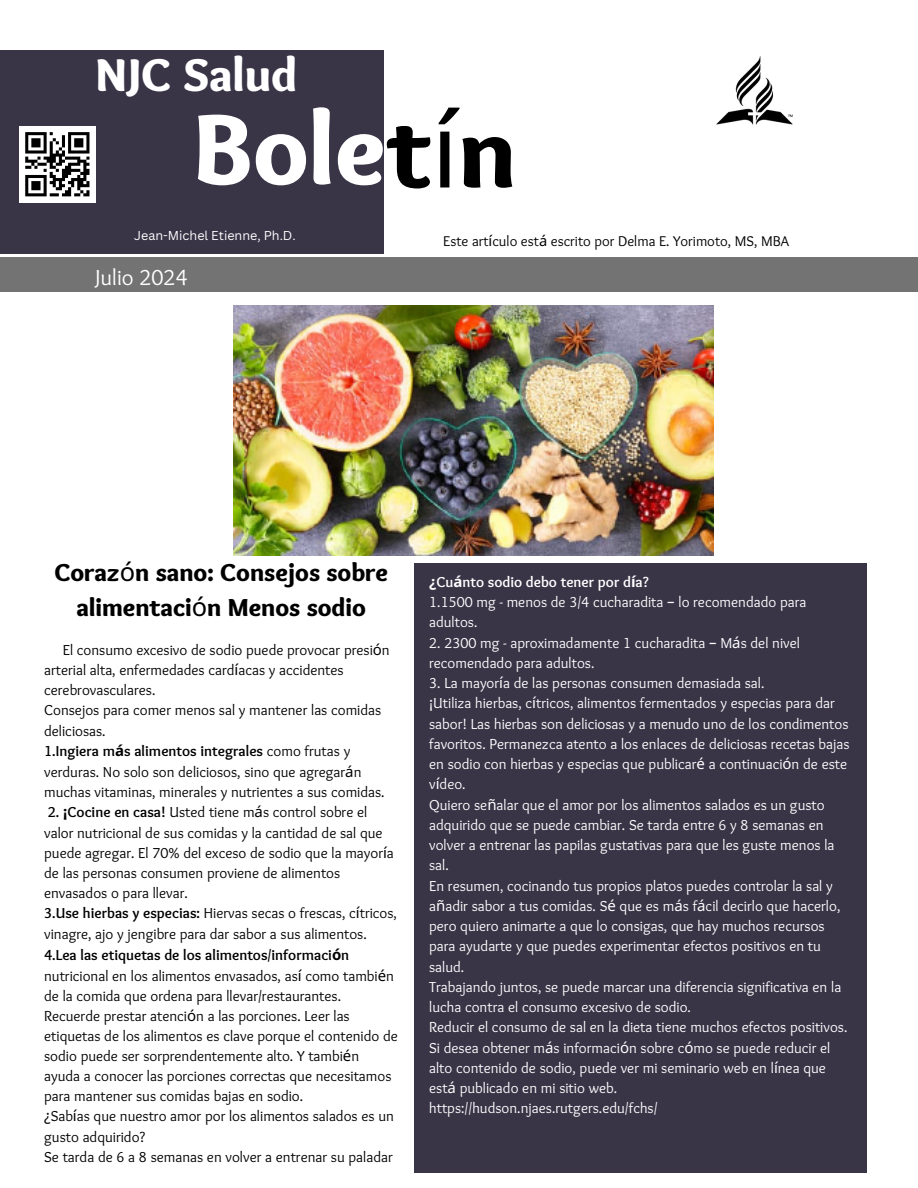
<style>
.page{position:relative;width:918px;height:1188px;background:#fff}
.page>*{position:absolute;margin:0;border:0;box-sizing:border-box;transform-origin:0 0}
.t1{font:900 104.25px "Sukar";color:#000}
.t2{font:900 103.65px "Sukar";color:#fff}
.t3{font:900 47.85px "Sukar";color:#fff}
.t4{font:900 25.5px/35px "Sukar";color:#000;text-align:center}
.t5{font:22.5px "Sukar";color:#fff}
.t6{font:15px/20.2px "Sukar";color:#fff}
.t7{font:15px/20.2px "Sukar";color:#000}
.t8{font:14.7px "Sukar";color:#000}
.t9{font:12.6px "Canva Sans";color:#fff}
.s1{font-family:"Noto Sans";font-weight:400}
.s2{font-family:"Noto Sans"}
.s3{font-weight:700}
.s4{font-family:"Noto Sans";font-weight:700}
.s5{font-family:"Noto Sans Gurmukhi"}
</style>
<div class="page">
<div style="left:0;top:257px;width:918px;height:35px;background:#737373"></div>
<div style="left:0;top:50px;width:384px;height:203px;background:#393547"></div>
<div style="left:414px;top:563px;width:452px;height:610px;background:#393547"></div>
<div style="left:19px;top:126px;width:77px;height:77px;background:#fff"></div>
<svg style="left:25px;top:132px;width:64px;height:64px"></svg>
<img style="left:716px;top:56px;width:77px;height:69px">
<img style="left:234px;top:306px;width:479px;height:250px">
<h2 class="t3" style="left:96px;top:47px;width:203px">NJC Salud</h2>
<p class="t2" style="left:193px;top:89px;width:194px">Bole</p>
<p class="t1" style="left:387px;top:92px;width:131px">t<span class="s1">í</span>n</p>
<h1 class="t9" style="left:134px;top:227px;width:163px">Jean-Michel Etienne, Ph.D.</h1>
<h1 class="t5" style="left:96px;top:264px;width:94px">Julio 2024</h1>
<h5 class="t8" style="left:443px;top:233px;width:347px">Este art<span class="s2">í</span>culo est<span class="s2">á</span> escrito por Delma E. Yorimoto, MS, MBA</h5>
<h4 class="t4" style="left:54px;top:557px;width:335px">Coraz<span class="s1">ó</span>n sano: Consejos sobre alimentaci<span class="s1">ó</span>n Menos sodio</h4>
<p class="t7" style="left:44px;top:641px;width:347px;text-indent:19px">El consumo excesivo de sodio puede provocar presi<span class="s2">ó</span>n arterial alta, enfermedades card<span class="s2">í</span>acas y accidentes cerebrovasculares.<br>Consejos para comer menos sal y mantener las comidas deliciosas.<br><span class="s3">1.Ingiera m</span><span class="s4">á</span><span class="s3">s alimentos integrales</span> como frutas y verduras. No solo son deliciosos, sino que agregar<span class="s2">á</span>n muchas vitaminas, minerales y nutrientes a sus comidas.</p>
<p class="t7" style="left:44px;top:803px;width:355px"><span class="s3">2.</span> <span class="s4">¡</span><span class="s3">Cocine en casa!</span> Usted tiene m<span class="s2">á</span>s control sobre el<br>valor nutricional de sus comidas y la cantidad de sal que puede agregar. El 70% del exceso de sodio que la mayor<span class="s2">í</span>a de las personas consumen proviene de alimentos envasados o para llevar.<br><span class="s3">3.Use hierbas y especias:</span> Hiervas secas o frescas, c<span class="s2">í</span>tricos, vinagre, ajo y jengibre para dar sabor a sus alimentos.<br><span class="s3">4.Lea las etiquetas de los alimentos/informaci</span><span class="s4">ó</span><span class="s3">n </span>nutricional en los alimentos envasados, as<span class="s2">í</span> como tambi<span class="s2">é</span>n de la comida que ordena para llevar/restaurantes.<br>Recuerde prestar atenci<span class="s2">ó</span>n a las porciones. Leer las etiquetas de los alimentos es clave porque el contenido de sodio puede ser sorprendentemente alto. Y tambi<span class="s2">é</span>n ayuda a conocer las porciones correctas que necesitamos para mantener sus comidas bajas en sodio.<br><span class="s2">¿</span>Sab<span class="s2">í</span>as que nuestro amor por los alimentos salados es un gusto adquirido?<br>Se tarda de 6 a 8 semanas en volver a entrenar su paladar</p>
<p class="t6" style="left:429px;top:573px;width:379px"><span class="s4">¿</span><span class="s3">Cu</span><span class="s4">á</span><span class="s3">nto sodio debo tener por d</span><span class="s4">í</span><span class="s3">a?<br></span>1.1500 mg - menos de 3/4 cucharadita <span class="s5">–</span> lo recomendado para adultos.</p>
<p class="t6" style="left:429px;top:633px;width:372px">2. 2300 mg - aproximadamente 1 cucharadita <span class="s5">–</span> M<span class="s2">á</span>s del nivel recomendado para adultos.</p>
<p class="t6" style="left:429px;top:674px;width:422px">3. La mayor<span class="s2">í</span>a de las personas consumen demasiada sal.<br><span class="s2">¡</span>Utiliza hierbas, c<span class="s2">í</span>tricos, alimentos fermentados y especias para dar sabor! Las hierbas son deliciosas y a menudo uno de los condimentos favoritos. Permanezca atento a los enlaces de deliciosas recetas bajas en sodio con hierbas y especias que publicar<span class="s2">é</span> a continuaci<span class="s2">ó</span>n de este v<span class="s2">í</span>deo.<br>Quiero se<span class="s2">ñ</span>alar que el amor por los alimentos salados es un gusto adquirido que se puede cambiar. Se tarda entre 6 y 8 semanas en volver a entrenar las papilas gustativas para que les guste menos la sal.<br>En resumen, cocinando tus propios platos puedes controlar la sal y a<span class="s2">ñ</span>adir sabor a tus comidas. S<span class="s2">é</span> que es m<span class="s2">á</span>s f<span class="s2">á</span>cil decirlo que hacerlo, pero quiero animarte a que lo consigas, que hay muchos recursos para ayudarte y que puedes experimentar efectos positivos en tu salud.<br>Trabajando juntos, se puede marcar una diferencia significativa en la lucha contra el consumo excesivo de sodio.<br>Reducir el consumo de sal en la dieta tiene muchos efectos positivos.<br>Si desea obtener m<span class="s2">á</span>s informaci<span class="s2">ó</span>n sobre c<span class="s2">ó</span>mo se puede reducir el alto contenido de sodio, puede ver mi seminario web en l<span class="s2">í</span>nea que est<span class="s2">á</span> publicado en mi sitio web.<br>https://hudson.njaes.rutgers.edu/fchs/</p>
</div>
